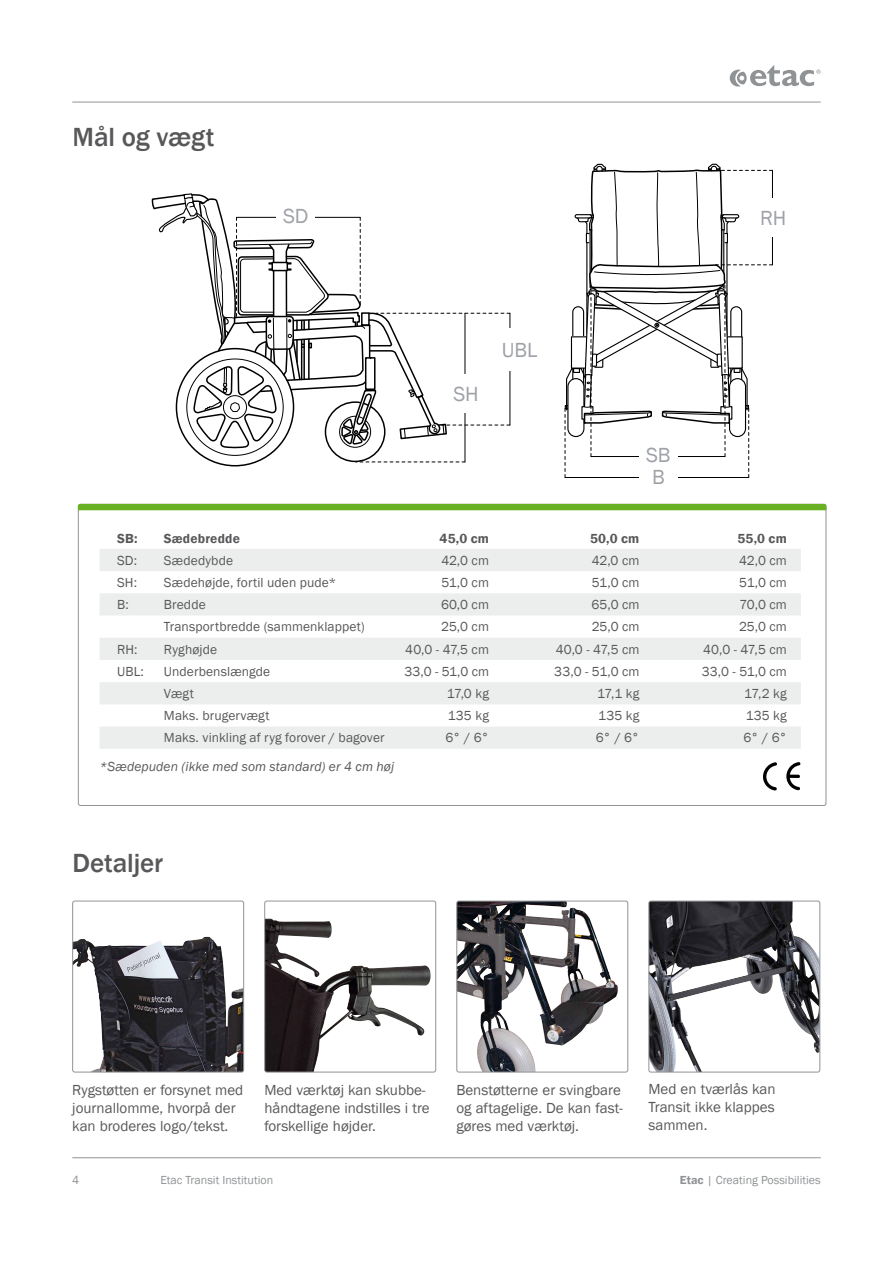
<style>
.page{position:relative;width:893px;height:1263px;background:#fff}
.page>*{position:absolute;margin:0;border:0;box-sizing:border-box;transform-origin:0 0}
.t1{font:500 27px "Franklin Gothic";letter-spacing:-.005em;color:#58585a}
.t2{font:21px "Franklin Gothic";letter-spacing:-.01em;color:#9ea1a7}
.t3{font:15px/18px "Franklin Gothic";color:#58585a}
.t4{font:13.5px "Franklin Gothic";letter-spacing:.01em;color:#58585a}
.t5{font:italic 13.5px "Franklin Gothic";letter-spacing:.01em;color:#58585a}
.t6{font:600 13.5px "Franklin Gothic";letter-spacing:.015em;color:#58585a}
.t7{font:12px "Franklin Gothic";color:#909395}
.s1{font-weight:600}
</style>
<div class="page">
<hr style="left:72px;top:102px;width:749px;height:1px;background:#909395">
<hr style="left:72px;top:1157px;width:749px;height:1px;background:#909395">
<svg style="left:730px;top:65px;width:91px;height:22px"></svg>
<div style="left:78px;top:504px;width:748px;height:6px;background:#6ab023"></div>
<svg style="left:100px;top:549px;width:701px;height:200px;fill:#eceded"></svg>
<svg style="left:763px;top:762px;width:38px;height:29px"></svg>
<svg style="left:356px;top:462px;width:109px;height:1px"></svg>
<hr style="left:465px;top:313px;width:1px;height:149px;background:#000">
<svg style="left:151px;top:193px;width:359px;height:256px"></svg>
<hr style="left:510px;top:313px;width:1px;height:112px;background:#000">
<div style="left:277px;top:208px;width:38px;height:20px;background:#fff"></div>
<div style="left:447px;top:375px;width:38px;height:38px;background:#fff"></div>
<div style="left:493px;top:328px;width:54px;height:43px;background:#fff"></div>
<hr style="left:772px;top:170px;width:1px;height:95px;background:#000">
<hr style="left:565px;top:477px;width:184px;height:1px;background:#000">
<svg style="left:565px;top:164px;width:207px;height:313px"></svg>
<div style="left:639px;top:469px;width:38px;height:28px;background:#fff"></div>
<div style="left:639px;top:447px;width:38px;height:19px;background:#fff"></div>
<div style="left:751px;top:198px;width:44px;height:39px;background:#fff"></div>
<img style="left:74px;top:937px;width:170px;height:135px">
<div style="left:72px;top:901px;width:172px;height:171px;border:1px solid #909395;border-radius:2px"></div>
<img style="left:458px;top:903px;width:160px;height:167px">
<div style="left:456px;top:901px;width:172px;height:171px;border:1px solid #909395;border-radius:2px"></div>
<img style="left:266px;top:918px;width:165px;height:152px">
<div style="left:264px;top:901px;width:172px;height:171px;border:1px solid #909395;border-radius:2px"></div>
<img style="left:650px;top:901px;width:170px;height:171px">
<div style="left:648px;top:901px;width:172px;height:171px;border:1px solid #909395;border-radius:2px"></div>
<h1 class="t1" style="left:73px;top:121px;width:143px">Mål og vægt</h1>
<h2 class="t2" style="left:283px;top:203px;width:27px">SD</h2>
<h2 class="t2" style="left:453px;top:381px;width:27px">SH</h2>
<h2 class="t2" style="left:502px;top:337px;width:37px">UBL</h2>
<h2 class="t2" style="left:646px;top:442px;width:26px">SB</h2>
<h2 class="t2" style="left:652px;top:464px;width:14px">B</h2>
<h2 class="t2" style="left:760px;top:205px;width:28px">RH</h2>
<p class="t6" style="left:117px;top:530px;width:22px">SB:</p>
<p class="t6" style="left:164px;top:530px;width:78px">Sædebredde</p>
<p class="t6" style="left:439px;top:530px;width:51px">45,0 cm</p>
<p class="t6" style="left:590px;top:530px;width:51px">50,0 cm</p>
<p class="t6" style="left:737px;top:530px;width:51px">55,0 cm</p>
<p class="t4" style="left:117px;top:552px;width:21px">SD:</p>
<p class="t4" style="left:164px;top:552px;width:71px">Sædedybde</p>
<p class="t4" style="left:441px;top:552px;width:49px">42,0 cm</p>
<p class="t4" style="left:592px;top:552px;width:49px">42,0 cm</p>
<p class="t4" style="left:739px;top:552px;width:49px">42,0 cm</p>
<p class="t4" style="left:117px;top:574px;width:21px">SH:</p>
<p class="t4" style="left:164px;top:574px;width:174px">Sædehøjde, fortil uden pude*</p>
<p class="t4" style="left:441px;top:574px;width:49px">51,0 cm</p>
<p class="t4" style="left:592px;top:574px;width:49px">51,0 cm</p>
<p class="t4" style="left:739px;top:574px;width:49px">51,0 cm</p>
<p class="t4" style="left:117px;top:596px;width:13px">B:</p>
<p class="t4" style="left:164px;top:596px;width:43px">Bredde</p>
<p class="t4" style="left:441px;top:596px;width:50px">60,0 cm</p>
<p class="t4" style="left:591px;top:596px;width:50px">65,0 cm</p>
<p class="t4" style="left:739px;top:596px;width:49px">70,0 cm</p>
<p class="t4" style="left:164px;top:618px;width:202px">Transportbredde (sammenklappet)</p>
<p class="t4" style="left:441px;top:618px;width:49px">25,0 cm</p>
<p class="t4" style="left:592px;top:618px;width:49px">25,0 cm</p>
<p class="t4" style="left:739px;top:618px;width:49px">25,0 cm</p>
<p class="t4" style="left:117px;top:641px;width:22px">RH:</p>
<p class="t4" style="left:164px;top:641px;width:55px">Ryghøjde</p>
<p class="t4" style="left:405px;top:641px;width:85px">40,0 - 47,5 cm</p>
<p class="t4" style="left:556px;top:641px;width:85px">40,0 - 47,5 cm</p>
<p class="t4" style="left:703px;top:641px;width:85px">40,0 - 47,5 cm</p>
<p class="t4" style="left:117px;top:663px;width:28px">UBL:</p>
<p class="t4" style="left:164px;top:663px;width:108px">Underbenslængde</p>
<p class="t4" style="left:404px;top:663px;width:86px">33,0 - 51,0 cm</p>
<p class="t4" style="left:554px;top:663px;width:87px">33,0 - 51,0 cm</p>
<p class="t4" style="left:702px;top:663px;width:87px">33,0 - 51,0 cm</p>
<p class="t4" style="left:164px;top:685px;width:31px">Vægt</p>
<p class="t4" style="left:447px;top:685px;width:44px">17,0 kg</p>
<p class="t4" style="left:597px;top:685px;width:44px">17,1 kg</p>
<p class="t4" style="left:744px;top:685px;width:44px">17,2 kg</p>
<p class="t4" style="left:164px;top:707px;width:107px">Maks. brugervægt</p>
<p class="t4" style="left:448px;top:707px;width:43px">135 kg</p>
<p class="t4" style="left:598px;top:707px;width:43px">135 kg</p>
<p class="t4" style="left:746px;top:707px;width:43px">135 kg</p>
<p class="t4" style="left:164px;top:729px;width:222px">Maks. vinkling af ryg forover / bagover</p>
<p class="t4" style="left:445px;top:729px;width:45px">6° / 6°</p>
<p class="t4" style="left:596px;top:729px;width:45px">6° / 6°</p>
<p class="t4" style="left:743px;top:729px;width:45px">6° / 6°</p>
<p class="t5" style="left:100px;top:758px;width:296px">*Sædepuden (ikke med som standard) er 4 cm høj</p>
<h1 class="t1" style="left:73px;top:846px;width:92px">Detaljer</h1>
<p class="t3" style="left:72px;top:1081px;width:172px">Rygstøtten er forsynet med journallomme, hvorpå der kan broderes logo/tekst.</p>
<p class="t3" style="left:648px;top:1080px;width:129px;text-align:justify">Med en tværlås kan Transit ikke klappes sammen.</p>
<p class="t3" style="left:264px;top:1081px;width:167px">Med værktøj kan skubbe&shy;håndtagene indstilles i tre forskellige højder.</p>
<p class="t3" style="left:456px;top:1081px;width:168px">Benstøtterne er svingbare og aftagelige. De kan fast&shy;gøres med værktøj.</p>
<p class="t7" style="left:72px;top:1173px;width:9px">4</p>
<p class="t7" style="left:160px;top:1173px;width:114px">Etac Transit Institution</p>
<p class="t7" style="left:680px;top:1173px;width:142px"><span class="s1">Etac</span> | Creating Possibilities</p>
</div>
